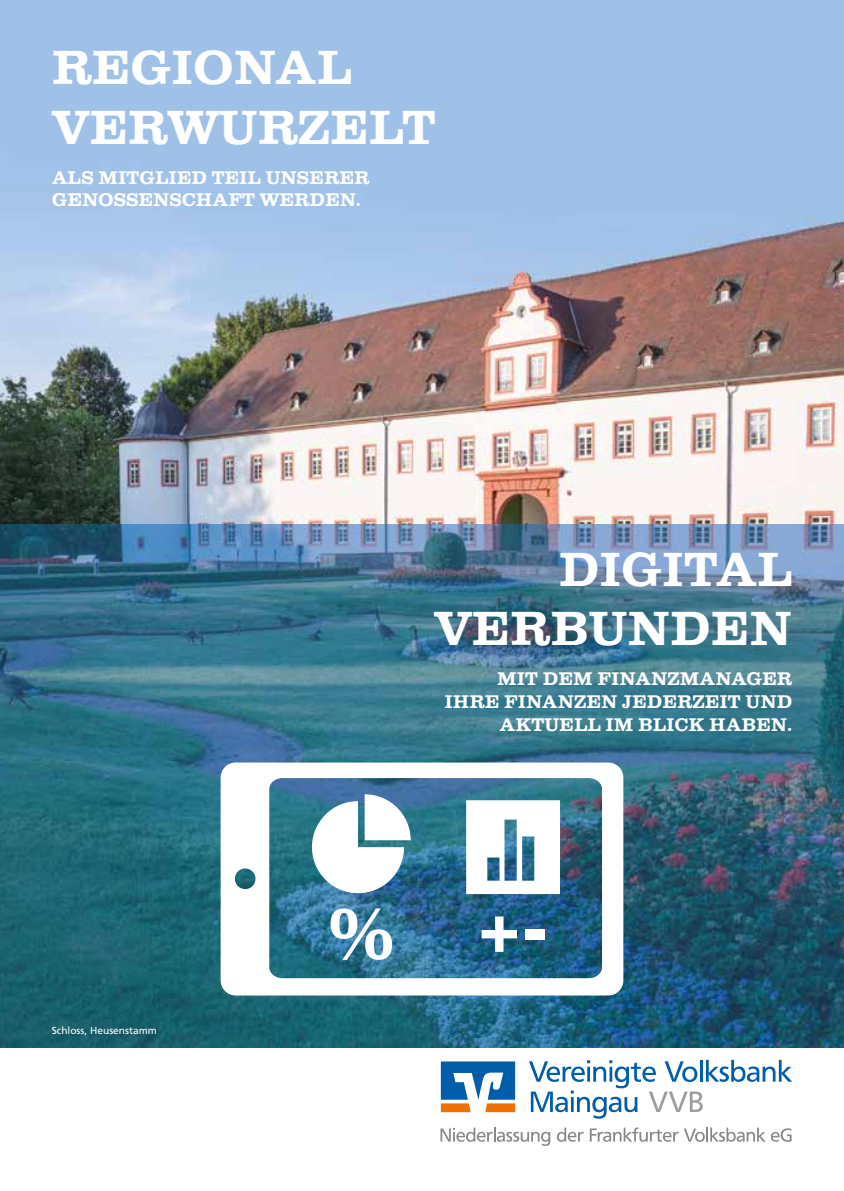
<style>
.page{position:relative;width:844px;height:1191px;background:#fff}
.page>*{position:absolute;margin:0;border:0;box-sizing:border-box;transform-origin:0 0}
.t1{font:700 49.35px/59.1px "Clarendon Com";color:#fff}
.t2{font:700 18.9px/22.6px "Clarendon Com";color:#fff}
.t3{font:10.15px "Frutiger";color:#fff}
</style>
<div class="page">
<img style="left:0;top:0;width:843px;height:1047px">
<svg style="left:220px;top:762px;width:403px;height:233px"></svg>
<svg style="left:330px;top:908px;width:62px;height:52px"></svg>
<svg style="left:312px;top:794px;width:98px;height:99px"></svg>
<svg style="left:481px;top:916px;width:36px;height:36px"></svg>
<div style="left:524px;top:929px;width:20px;height:10px;background:#fff"></div>
<svg style="left:466px;top:800px;width:94px;height:94px"></svg>
<svg style="left:529px;top:1059px;width:263px;height:59px"></svg>
<svg style="left:440px;top:1127px;width:110px;height:18px"></svg>
<svg style="left:557px;top:1127px;width:26px;height:14px"></svg>
<svg style="left:589px;top:1127px;width:202px;height:14px"></svg>
<svg style="left:440px;top:1061px;width:75px;height:51px"></svg>
<h1 class="t1" style="left:52px;top:38px;width:385px">REGIONAL<br>VERWURZELT</h1>
<p class="t2" style="left:52px;top:166px;width:319px">ALS MITGLIED TEIL UNSERER<br>GENOSSENSCHAFT WERDEN.</p>
<p class="t3" style="left:52px;top:1024px;width:106px">Schloss, Heusenstamm</p>
<h1 class="t1" style="left:434px;top:539px;width:359px;text-align:right">DIGITAL<br>VERBUNDEN</h1>
<p class="t2" style="left:444px;top:667px;width:349px;text-align:right">MIT DEM FINANZMANAGER<br>IHRE FINANZEN JEDERZEIT UND<br>AKTUELL IM BLICK HABEN.</p>
</div>
